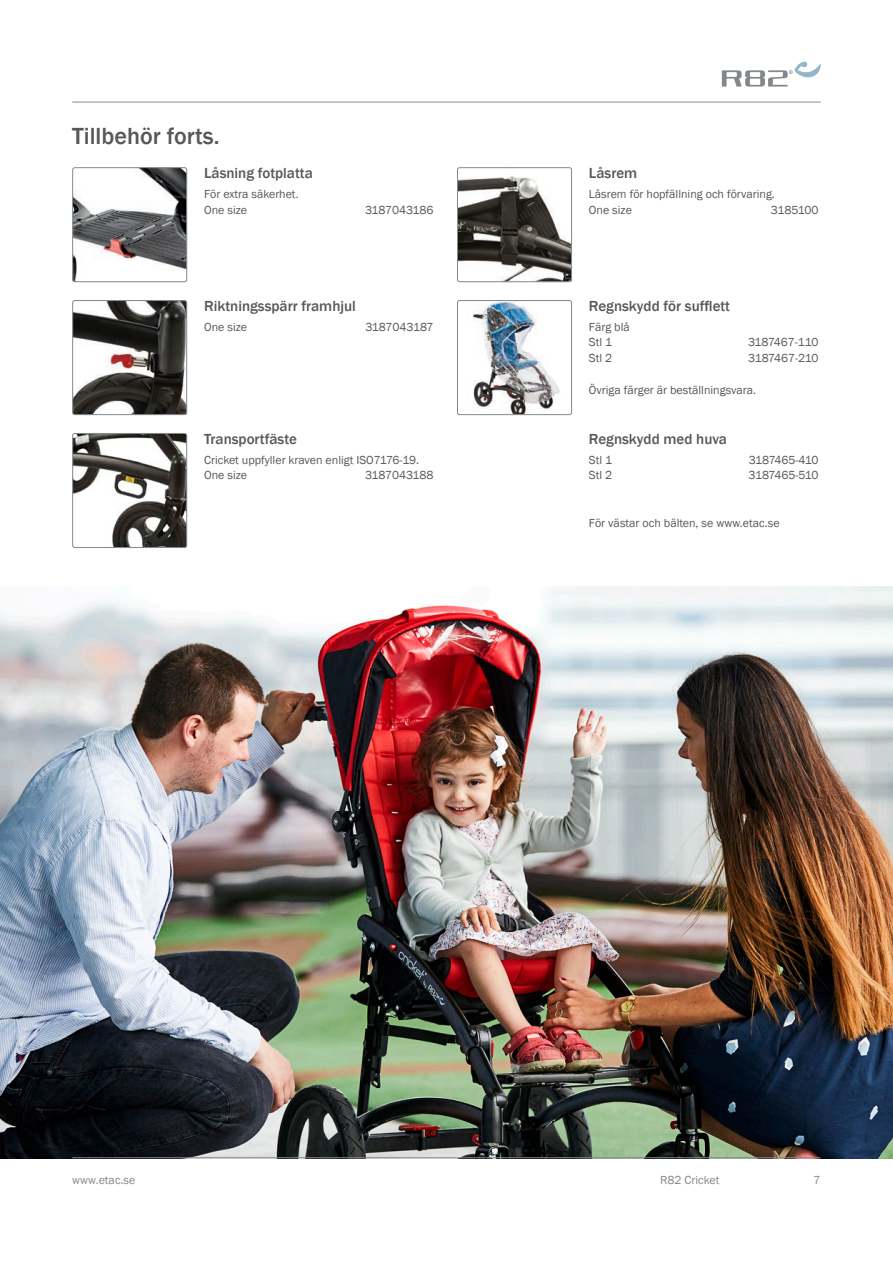
<style>
.page{position:relative;width:893px;height:1263px;background:#fff}
.page>*{position:absolute;margin:0;border:0;box-sizing:border-box;transform-origin:0 0}
._4__Header_-_Basic_body{font:500 24px "Franklin Gothic";color:#57585a}
._5__Header_-_Features___options{font:500 15px "Franklin Gothic";color:#57585a}
._5__Body_-_Features___options{font:12px "Franklin Gothic";color:#57585a}
._5__Body_-_Features___options-2{font:12px "Franklin Gothic";letter-spacing:-.035em;color:#57585a}
.t1{font:12px "Franklin Gothic";color:#83888c}
._5__Body_-_Features___options-3{font:12px "Franklin Gothic";letter-spacing:-.025em;color:#57585a}
._5__Body_-_Features___options-4{font:12px "Franklin Gothic";letter-spacing:-.02em;color:#57585a}
</style>
<div class="page">
<img style="left:0;top:587px;width:893px;height:571px">
<hr style="left:72px;top:102px;width:749px;height:1px;background:#83888c">
<hr style="left:72px;top:1157px;width:749px;height:1px;background:#83888c">
<svg style="left:722px;top:62px;width:99px;height:25px"></svg>
<img style="left:74px;top:169px;width:113px;height:113px">
<div style="left:72px;top:167px;width:115px;height:115px;border:1px solid #83888c;border-radius:2px"></div>
<img style="left:74px;top:302px;width:113px;height:113px">
<div style="left:72px;top:300px;width:115px;height:115px;border:1px solid #83888c;border-radius:2px"></div>
<img style="left:74px;top:433px;width:113px;height:113px">
<div style="left:72px;top:433px;width:115px;height:115px;border:1px solid #83888c;border-radius:2px"></div>
<img style="left:457px;top:176px;width:115px;height:106px">
<div style="left:457px;top:167px;width:115px;height:115px;border:1px solid #83888c;border-radius:2px"></div>
<img style="left:457px;top:302px;width:115px;height:113px">
<div style="left:457px;top:300px;width:115px;height:115px;border:1px solid #83888c;border-radius:2px"></div>
<p class="_4__Header_-_Basic_body" style="left:72px;top:122px;width:149px">Tillbehör forts.</p>
<p class="_5__Header_-_Features___options" style="left:204px;top:164px;width:110px">Låsning fotplatta</p>
<p class="_5__Body_-_Features___options" style="left:204px;top:186px;width:96px">För extra säkerhet.</p>
<p class="_5__Body_-_Features___options" style="left:204px;top:202px;width:44px">One size</p>
<p class="_5__Body_-_Features___options" style="left:365px;top:202px;width:70px">3187043186</p>
<p class="_5__Header_-_Features___options" style="left:204px;top:296px;width:153px">Riktningsspärr framhjul</p>
<p class="_5__Body_-_Features___options" style="left:204px;top:319px;width:44px">One size</p>
<p class="_5__Body_-_Features___options" style="left:365px;top:319px;width:70px">3187043187</p>
<p class="_5__Header_-_Features___options" style="left:204px;top:429px;width:94px">Transportfäste</p>
<p class="_5__Body_-_Features___options" style="left:204px;top:452px;width:217px">Cricket uppfyller kraven enligt ISO7176-19.</p>
<p class="_5__Body_-_Features___options" style="left:204px;top:468px;width:44px">One size</p>
<p class="_5__Body_-_Features___options" style="left:365px;top:468px;width:70px">3187043188</p>
<p class="_5__Header_-_Features___options" style="left:589px;top:164px;width:50px">Låsrem</p>
<p class="_5__Body_-_Features___options" style="left:589px;top:186px;width:187px">Låsrem för hopfällning och förvaring.</p>
<p class="_5__Body_-_Features___options" style="left:589px;top:202px;width:44px">One size</p>
<p class="_5__Body_-_Features___options-4" style="left:771px;top:202px;width:49px">3185100</p>
<p class="_5__Header_-_Features___options" style="left:589px;top:296px;width:143px">Regnskydd för sufflett</p>
<p class="_5__Body_-_Features___options" style="left:589px;top:319px;width:42px">Färg blå</p>
<p class="_5__Body_-_Features___options" style="left:589px;top:335px;width:25px">Stl 1</p>
<p class="_5__Body_-_Features___options-3" style="left:748px;top:335px;width:72px">3187467-110</p>
<p class="_5__Body_-_Features___options" style="left:589px;top:351px;width:25px">Stl 2</p>
<p class="_5__Body_-_Features___options-2" style="left:748px;top:351px;width:72px">3187467-210</p>
<p class="_5__Body_-_Features___options" style="left:589px;top:382px;width:169px">Övriga färger är beställningsvara.</p>
<p class="_5__Header_-_Features___options" style="left:589px;top:429px;width:140px">Regnskydd med huva</p>
<p class="_5__Body_-_Features___options" style="left:589px;top:452px;width:25px">Stl 1</p>
<p class="_5__Body_-_Features___options-2" style="left:749px;top:452px;width:71px">3187465-410</p>
<p class="_5__Body_-_Features___options" style="left:589px;top:468px;width:25px">Stl 2</p>
<p class="_5__Body_-_Features___options-2" style="left:749px;top:468px;width:71px">3187465-510</p>
<p class="_5__Body_-_Features___options" style="left:589px;top:515px;width:192px">För västar och bälten, se www.etac.se</p>
<p class="t1" style="left:72px;top:1173px;width:65px">www.etac.se</p>
<p class="t1" style="left:660px;top:1173px;width:61px">R82 Cricket</p>
<p class="t1" style="left:814px;top:1173px;width:9px">7</p>
</div>
